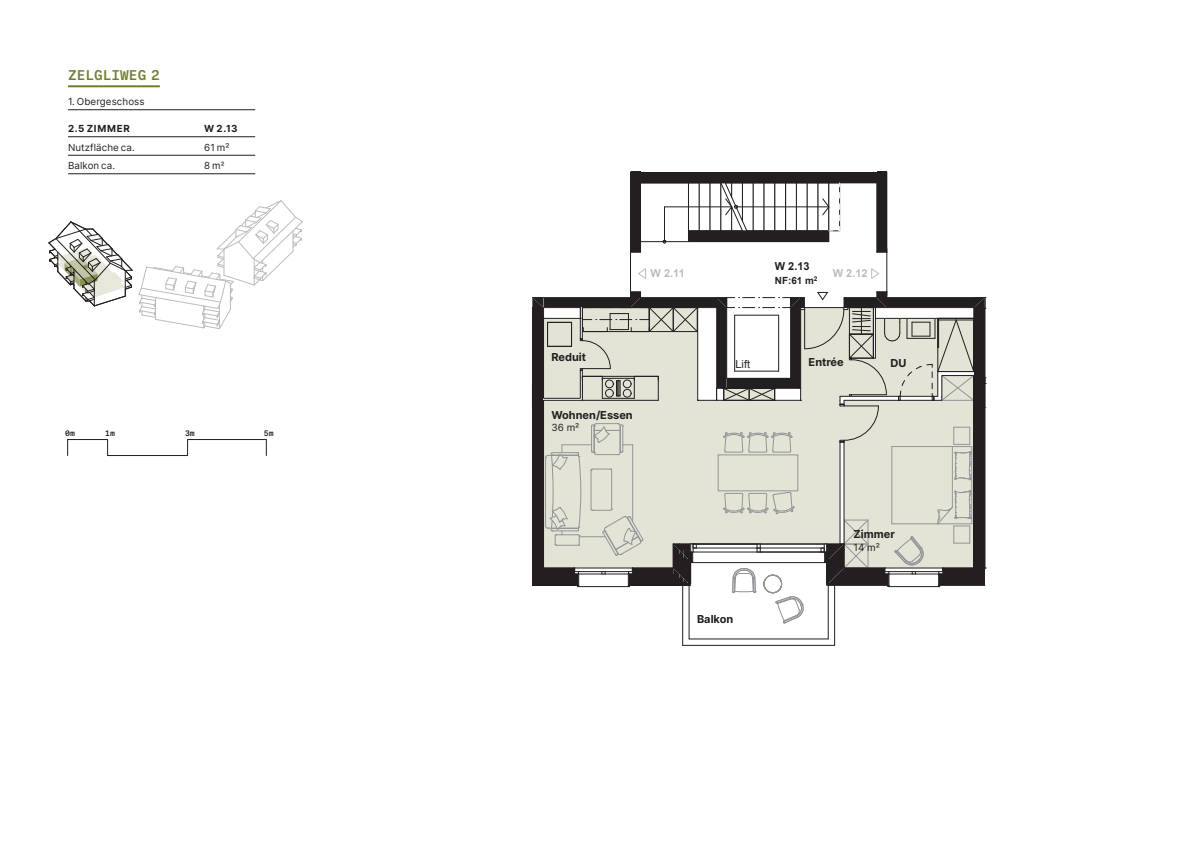
<style>
.page{position:relative;width:1191px;height:842px;background:#fff}
.page>*{position:absolute;margin:0;border:0;box-sizing:border-box;transform-origin:0 0}
.t1{font:500 14.5px "Ballinger Mono";color:#6e7f30}
.t2{font:700 11px "Inter";color:#231f20}
.t3{font:700 11px "Arial";color:#bcbdc0}
.t4{font:700 11px "Arial";color:#231f20}
.t5{font:11px "Arial";color:#231f20}
.t6{font:9.9px "Inter";color:#231f20}
.t7{font:700 9.9px "Arial";color:#231f20}
.t8{font:9.8px "Inter";letter-spacing:.01em;color:#231f20}
.t9{font:500 8.2px "Ballinger Mono";color:#231f20}
</style>
<div class="page">
<hr style="left:108px;top:455px;width:80px;height:1px;background:#231f20">
<hr style="left:68px;top:439px;width:40px;height:1px;background:#231f20">
<svg style="left:67px;top:439px;width:1px;height:16px"></svg>
<svg style="left:107px;top:440px;width:1px;height:15px"></svg>
<svg style="left:266px;top:439px;width:1px;height:16px"></svg>
<svg style="left:187px;top:439px;width:1px;height:16px"></svg>
<hr style="left:188px;top:439px;width:78px;height:1px;background:#231f20">
<div style="left:630px;top:172px;width:10px;height:80px;background:#231f20"></div>
<div style="left:640px;top:172px;width:236px;height:11px;background:#231f20"></div>
<div style="left:876px;top:172px;width:10px;height:80px;background:#231f20"></div>
<hr style="left:886px;top:172px;width:1px;height:80px;background:#231f20">
<hr style="left:682px;top:645px;width:152px;height:1px;background:#231f20">
<hr style="left:689px;top:639px;width:139px;height:1px;background:#231f20">
<hr style="left:689px;top:585px;width:1px;height:54px;background:#231f20">
<hr style="left:682px;top:585px;width:1px;height:60px;background:#231f20">
<hr style="left:828px;top:585px;width:1px;height:54px;background:#231f20">
<hr style="left:834px;top:585px;width:1px;height:60px;background:#231f20">
<svg style="left:532px;top:182px;width:454px;height:442px"></svg>
<hr style="left:68px;top:85px;width:92px;height:2px;background:#6e7f30">
<hr style="left:68px;top:109px;width:187px;height:1px;background:#231f20">
<hr style="left:68px;top:136px;width:187px;height:1px;background:#231f20">
<hr style="left:68px;top:155px;width:187px;height:1px;background:#231f20">
<hr style="left:68px;top:173px;width:187px;height:1px;background:#231f20">
<svg style="left:48px;top:200px;width:255px;height:129px"></svg>
<h1 class="t1" style="left:68px;top:67px;width:93px">ZELGLIWEG 2</h1>
<p class="t8" style="left:68px;top:95px;width:78px">1. Obergeschoss</p>
<p class="t8" style="left:68px;top:122px;width:63px">2.5 ZIMMER</p>
<p class="t8" style="left:204px;top:122px;width:35px">W 2.13</p>
<p class="t8" style="left:68px;top:140px;width:68px">Nutzfläche ca.</p>
<p class="t8" style="left:204px;top:140px;width:27px">61 m²</p>
<p class="t8" style="left:68px;top:159px;width:49px">Balkon ca.</p>
<p class="t8" style="left:204px;top:159px;width:22px">8 m2</p>
<p class="t9" style="left:65px;top:428px;width:11px">0m</p>
<p class="t9" style="left:105px;top:428px;width:11px">1m</p>
<p class="t9" style="left:185px;top:428px;width:11px">3m</p>
<p class="t9" style="left:264px;top:428px;width:11px">5m</p>
<p class="t3" style="left:650px;top:266px;width:36px">W 2.11</p>
<p class="t2" style="left:551px;top:349px;width:36px">Reduit</p>
<p class="t2" style="left:551px;top:407px;width:83px">Wohnen/Essen</p>
<p class="t6" style="left:551px;top:420px;width:29px">36 m²</p>
<p class="t4" style="left:775px;top:259px;width:36px">W 2.13</p>
<p class="t7" style="left:775px;top:274px;width:44px">NF:61 m<sup>2</sup></p>
<p class="t3" style="left:833px;top:266px;width:36px">W 2.12</p>
<p class="t2" style="left:808px;top:354px;width:37px">Entrée</p>
<p class="t5" style="left:735px;top:356px;width:16px">Lift</p>
<p class="t2" style="left:890px;top:355px;width:17px">DU</p>
<p class="t2" style="left:697px;top:611px;width:38px">Balkon</p>
<p class="t2" style="left:853px;top:526px;width:43px">Zimmer</p>
<p class="t6" style="left:853px;top:540px;width:28px">14 m²</p>
</div>
